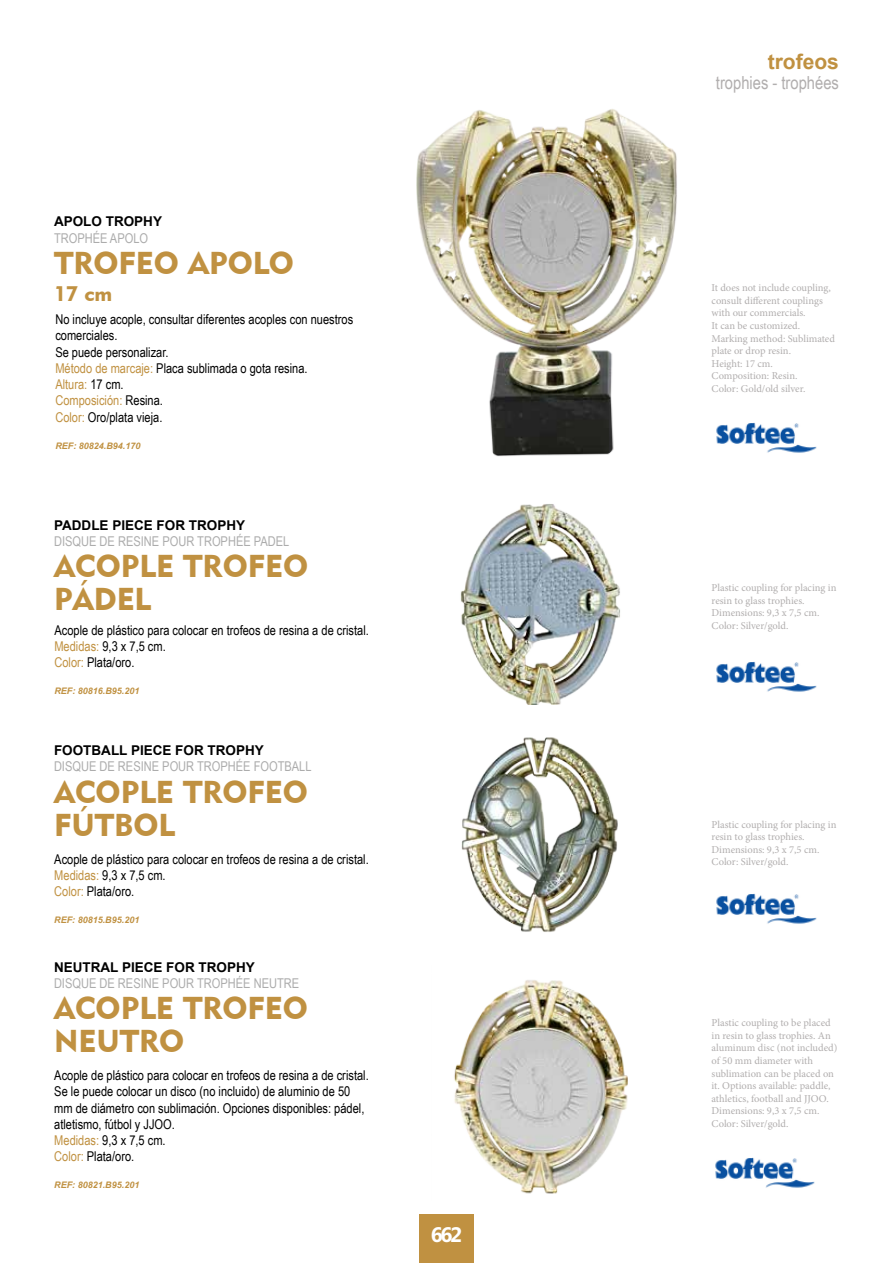
<style>
.page{position:relative;width:893px;height:1263px;background:#fff}
.page>*{position:absolute;margin:0;border:0;box-sizing:border-box;transform-origin:0 0}
.t1{font:31.5px/33px "Geometric 415 BT Black A";color:#c09141}
.t2{font:700 21px "Arial";color:#c09141}
.t3{font:21px "Geometric 415 BT Black A";color:#c09141}
.t4{font:700 21px "Microsoft Phags Pa";color:#fff}
.t5{font:18px "Arial Narrow";color:#b1aeae}
.t6{font:13.5px/16.2px "Arial Narrow";color:#000}
.t7{font:13.5px "Arial Narrow";color:#acacac}
.t8{font:700 13.5px "Arial";color:#000}
.t9{font:10.5px/12.6px "Minion Pro";color:#b1aeae}
.t10{font:italic 700 9px "Arial";color:#c09141}
.s1{color:#c09141}
</style>
<div class="page">
<div style="left:419px;top:1214px;width:55px;height:49px;background:#c09141"></div>
<img style="left:716px;top:423px;width:101px;height:30px">
<img style="left:716px;top:662px;width:101px;height:30px">
<img style="left:716px;top:894px;width:101px;height:30px">
<img style="left:715px;top:1158px;width:100px;height:30px">
<img style="left:416px;top:109px;width:261px;height:348px">
<img style="left:460px;top:504px;width:160px;height:200px">
<img style="left:461px;top:737px;width:157px;height:195px">
<img style="left:454px;top:980px;width:174px;height:214px">
<p class="t8" style="left:54px;top:212px;width:110px">APOLO TROPHY</p>
<p class="t7" style="left:54px;top:228px;width:96px">TROPHÉE APOLO</p>
<h1 class="t1" style="left:54px;top:246px;width:241px">TROFEO APOLO</h1>
<h2 class="t3" style="left:54px;top:281px;width:60px">17 cm</h2>
<p class="t6" style="left:55px;top:311px;width:299px">No incluye acople, consultar diferentes acoples con nuestros comerciales.<br>Se puede personalizar.<br><span class="s1">Método de marcaje:</span> Placa sublimada o gota resina.<br><span class="s1">Altura:</span> 17 cm.<br><span class="s1">Composición:</span> Resina.<br><span class="s1">Color:</span> Oro/plata vieja.</p>
<p class="t10" style="left:55px;top:439px;width:87px">REF: 80824.B94.170</p>
<p class="t8" style="left:54px;top:515px;width:193px">PADDLE PIECE FOR TROPHY</p>
<p class="t7" style="left:54px;top:531px;width:237px">DISQUE DE RESINE POUR TROPHÉE PADEL</p>
<h1 class="t1" style="left:54px;top:549px;width:255px">ACOPLE TROFEO<br>PÁDEL</h1>
<p class="t6" style="left:54px;top:621px;width:316px">Acople de plástico para colocar en trofeos de resina a de cristal.<br><span class="s1">Medidas:</span> 9,3 x 7,5 cm.<br><span class="s1">Color:</span> Plata/oro.</p>
<p class="t10" style="left:54px;top:685px;width:87px">REF: 80816.B95.201</p>
<p class="t8" style="left:54px;top:741px;width:211px">FOOTBALL PIECE FOR TROPHY</p>
<p class="t7" style="left:54px;top:757px;width:259px">DISQUE DE RESINE POUR TROPHÉE FOOTBALL</p>
<h1 class="t1" style="left:54px;top:775px;width:255px">ACOPLE TROFEO<br>FÚTBOL</h1>
<p class="t6" style="left:54px;top:850px;width:316px">Acople de plástico para colocar en trofeos de resina a de cristal.<br><span class="s1">Medidas:</span> 9,3 x 7,5 cm.<br><span class="s1">Color:</span> Plata/oro.</p>
<p class="t10" style="left:54px;top:914px;width:87px">REF: 80815.B95.201</p>
<p class="t8" style="left:54px;top:957px;width:202px">NEUTRAL PIECE FOR TROPHY</p>
<p class="t7" style="left:54px;top:973px;width:247px">DISQUE DE RESINE POUR TROPHÉE NEUTRE</p>
<h1 class="t1" style="left:54px;top:991px;width:255px">ACOPLE TROFEO<br>NEUTRO</h1>
<p class="t6" style="left:54px;top:1067px;width:316px">Acople de plástico para colocar en trofeos de resina a de cristal.<br>Se le puede colocar un disco (no incluido) de aluminio de 50 mm de diámetro con sublimación. Opciones disponibles: pádel, atletismo, fútbol y JJOO.<br><span class="s1">Medidas:</span> 9,3 x 7,5 cm.<br><span class="s1">Color:</span> Plata/oro.</p>
<p class="t10" style="left:54px;top:1179px;width:87px">REF: 80821.B95.201</p>
<h2 class="t4" style="left:431px;top:1220px;width:33px">662</h2>
<h2 class="t2" style="left:768px;top:47px;width:73px">trofeos</h2>
<h3 class="t5" style="left:716px;top:69px;width:125px">trophies - trophées</h3>
<p class="t9" style="left:712px;top:281px;width:125px">It does not include coupling, consult different couplings with our commercials.<br>It can be customized.<br>Marking method: Sublimated plate or drop resin.<br>Height: 17 cm.<br>Composition: Resin.<br>Color: Gold/old silver.</p>
<p class="t9" style="left:712px;top:581px;width:126px">Plastic coupling for placing in resin to glass trophies.<br>Dimensions: 9,3 x 7,5 cm.<br>Color: Silver/gold.</p>
<p class="t9" style="left:712px;top:818px;width:126px">Plastic coupling for placing in resin to glass trophies.<br>Dimensions: 9,3 x 7,5 cm.<br>Color: Silver/gold.</p>
<p class="t9" style="left:712px;top:1016px;width:127px">Plastic coupling to be placed in resin to glass trophies. An aluminum disc (not included) of 50 mm diameter with sublimation can be placed on it. Options available: paddle, athletics, football and JJOO.<br>Dimensions: 9,3 x 7,5 cm.<br>Color: Silver/gold.</p>
</div>
